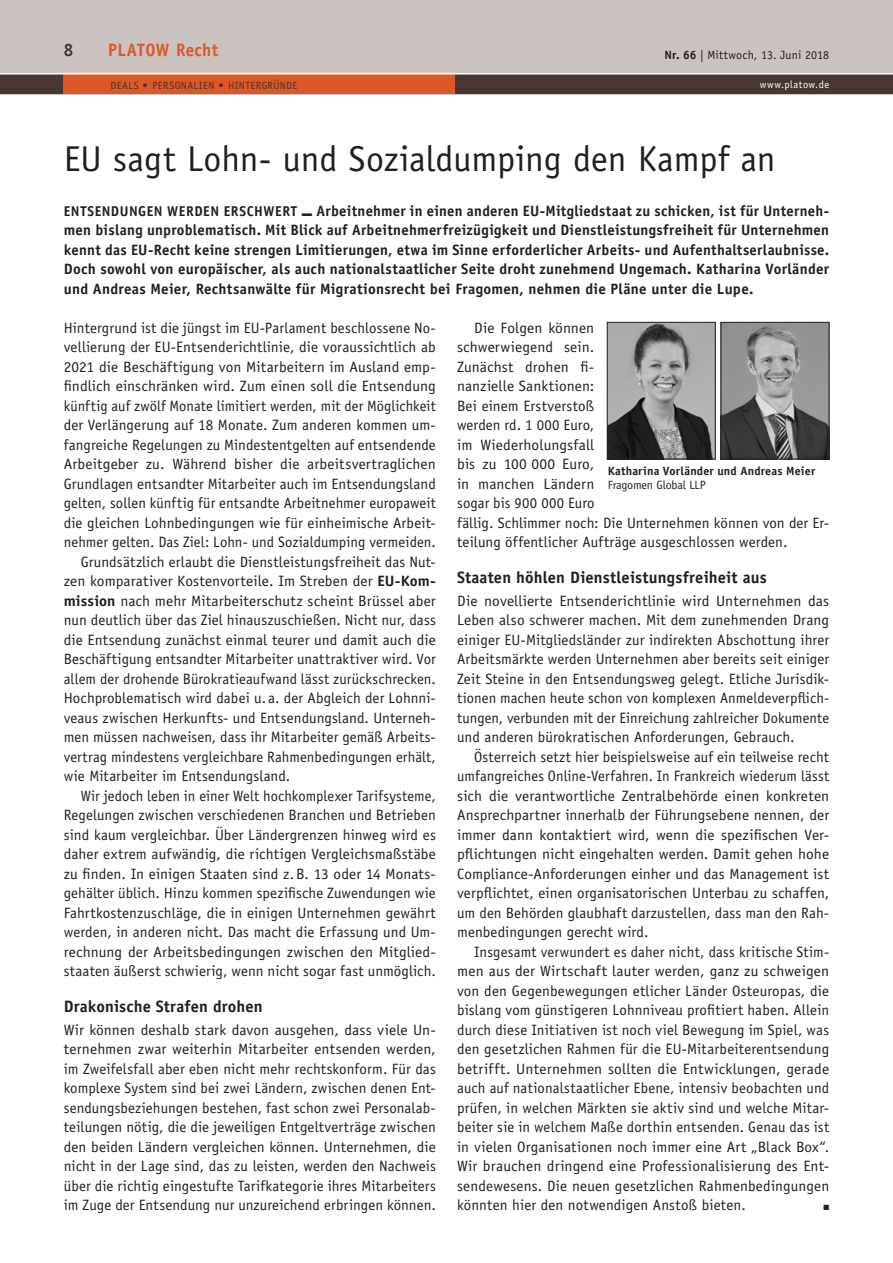
<style>
.page{position:relative;width:893px;height:1263px;background:#fff}
.page>*{position:absolute;margin:0;border:0;box-sizing:border-box;transform-origin:0 0}
.t1{font:36px "Officina Sans Std";color:#231f20}
.t2{font:700 18px "Officina Sans Std";letter-spacing:.03em;color:#dd5827;scale:.95 1}
.t3{font:700 18px "Officina Sans Std";color:#473632;scale:.95 1}
.t4{font:700 16.5px "Officina Sans Std";letter-spacing:.01em;color:#231f20}
.t5{font:15px/19.5px "Officina Sans Std";letter-spacing:.005em;color:#231f20;text-align:justify}
.t6{font:700 15px/19.5px "Officina Sans Std";letter-spacing:.02em;color:#231f20;text-align:justify}
.t7{font:700 14.25px "Officina Sans Std";letter-spacing:.035em;color:#231f20}
.t8{font:12px "Officina Sans Std";letter-spacing:-.005em;color:#231f20}
.t9{font:700 12px "Officina Sans Std";letter-spacing:.02em;color:#231f20}
.t10{font:10.5px "Officina Sans Std";letter-spacing:.035em;color:#473632}
.t11{font:10.5px "Officina Sans Std";letter-spacing:.045em;color:#fff}
.t12{font:7.5px "Zapf Dingbats";color:#231f20}
.s1{font-weight:700}
</style>
<div class="page">
<div style="left:0;top:0;width:893px;height:72px;background:#c9c2bf"></div>
<div style="left:0;top:72px;width:893px;height:22px;background:#473632"></div>
<hr style="left:0;top:94px;width:893px;height:1px;background:#473632">
<div style="left:64px;top:73px;width:391px;height:21px;background:#dd5827"></div>
<hr style="left:0;top:72px;width:893px;height:3px;background:#fff">
<img style="left:609px;top:324px;width:104px;height:133px">
<div style="left:607px;top:322px;width:108px;height:137px;border:1px solid #231f20"></div>
<img style="left:723px;top:324px;width:104px;height:133px">
<div style="left:721px;top:322px;width:108px;height:137px;border:1px solid #231f20"></div>
<p class="t3" style="left:64px;top:39px;width:12px">8</p>
<p class="t2" style="left:108px;top:39px;width:117px">PLATOW Recht</p>
<p class="t10" style="left:111px;top:79px;width:188px">DEALS <span class="s1">•</span> PERSONALIEN <span class="s1">•</span> HINTERGRÜNDE</p>
<p class="t8" style="left:664px;top:47px;width:166px"><span class="s1">Nr. 66</span> | Mittwoch, 13. Juni 2018</p>
<p class="t11" style="left:760px;top:79px;width:71px">www.platow.de</p>
<h1 class="t1" style="left:64px;top:137px;width:713px">EU sagt Lohn- und Sozialdumping den Kampf an</h1>
<p class="t7" style="left:64px;top:202px;width:227px">Entsendungen werden erschwert</p>
<p class="t6" style="left:64px;top:201px;width:767px;text-indent:238px">■ Arbeitnehmer in einen anderen EU -Mitgliedstaat zu schicken, ist für Unterneh&shy;men bislang unproblematisch. Mit Blick auf Arbeitnehmerfreizügigkeit und Dienstleistungsfreiheit für Unternehmen kennt das EU -Recht keine strengen Limitierungen, etwa im Sinne erforderlicher Arbeits- und Aufenthaltserlaubnisse.<br>Doch sowohl von europäischer, als auch nationalstaatlicher Seite droht zunehmend Ungemach. Katharina Vorländer und Andreas Meier, Rechtsanwälte für Migrationsrecht bei Fragomen, nehmen die Pläne unter die Lupe.</p>
<p class="t5" style="left:64px;top:318px;width:374px">Hintergrund ist die jüngst im EU-Parlament beschlossene No-</p>
<p class="t5" style="left:64px;top:338px;width:374px">vellierung der EU-Entsenderichtlinie, die voraussichtlich ab</p>
<p class="t5" style="left:64px;top:357px;width:374px">2021 die Beschäftigung von Mitarbeitern im Ausland emp-</p>
<p class="t5" style="left:64px;top:377px;width:374px">findlich einschränken wird. Zum einen soll die Entsendung</p>
<p class="t5" style="left:64px;top:396px;width:374px">künftig auf zwölf Monate limitiert werden, mit der Möglichkeit</p>
<p class="t5" style="left:64px;top:416px;width:374px">der Verlängerung auf 18 Monate. Zum anderen kommen um-</p>
<p class="t5" style="left:64px;top:435px;width:374px">fangreiche Regelungen zu Mindestentgelten auf entsendende</p>
<p class="t5" style="left:64px;top:455px;width:374px">Arbeitgeber zu. Während bisher die arbeitsvertraglichen</p>
<p class="t5" style="left:64px;top:474px;width:374px">Grundlagen entsandter Mitarbeiter auch im Entsendungsland</p>
<p class="t5" style="left:64px;top:494px;width:374px">gelten, sollen künftig für entsandte Arbeitnehmer europaweit</p>
<p class="t5" style="left:64px;top:513px;width:374px">die gleichen Lohnbedingungen wie für einheimische Arbeit-</p>
<p class="t5" style="left:64px;top:533px;width:374px">nehmer gelten. Das Ziel: Lohn- und Sozialdumping vermeiden.</p>
<p class="t5" style="left:81px;top:552px;width:357px">Grundsätzlich erlaubt die Dienstleistungsfreiheit das Nut-</p>
<p class="t5" style="left:64px;top:572px;width:374px">zen komparativer Kostenvorteile. Im Streben der <span class="s1">EU -Kom-</span></p>
<p class="t5" style="left:64px;top:591px;width:374px"><span class="s1">mission</span> nach mehr Mitarbeiterschutz scheint Brüssel aber</p>
<p class="t5" style="left:64px;top:611px;width:374px">nun deutlich über das Ziel hinauszuschießen. Nicht nur, dass</p>
<p class="t5" style="left:64px;top:630px;width:374px">die Entsendung zunächst einmal teurer und damit auch die</p>
<p class="t5" style="left:64px;top:650px;width:374px">Beschäftigung entsandter Mitarbeiter unattraktiver wird. Vor</p>
<p class="t5" style="left:64px;top:669px;width:374px">allem der drohende Bürokratieaufwand lässt zurückschrecken.</p>
<p class="t5" style="left:64px;top:689px;width:374px">Hochproblematisch wird dabei u. a. der Abgleich der Lohnni-</p>
<p class="t5" style="left:64px;top:708px;width:374px">veaus zwischen Herkunfts- und Entsendungsland. Unterneh-</p>
<p class="t5" style="left:64px;top:728px;width:374px">men müssen nachweisen, dass ihr Mitarbeiter gemäß Arbeits-</p>
<p class="t5" style="left:64px;top:747px;width:374px">vertrag mindestens vergleichbare Rahmenbedingungen erhält,</p>
<p class="t5" style="left:64px;top:767px;width:228px">wie Mitarbeiter im Entsendungsland.</p>
<p class="t5" style="left:81px;top:786px;width:357px">Wir jedoch leben in einer Welt hochkomplexer Tarifsysteme,</p>
<p class="t5" style="left:64px;top:806px;width:374px">Regelungen zwischen verschiedenen Branchen und Betrieben</p>
<p class="t5" style="left:64px;top:825px;width:374px">sind kaum vergleichbar. Über Ländergrenzen hinweg wird es</p>
<p class="t5" style="left:64px;top:845px;width:374px">daher extrem aufwändig, die richtigen Vergleichsmaßstäbe</p>
<p class="t5" style="left:64px;top:864px;width:374px">zu finden. In einigen Staaten sind z.B. 13 oder 14 Monats-</p>
<p class="t5" style="left:64px;top:884px;width:374px">gehälter üblich. Hinzu kommen spezifische Zuwendungen wie</p>
<p class="t5" style="left:64px;top:903px;width:374px">Fahrtkostenzuschläge, die in einigen Unternehmen gewährt</p>
<p class="t5" style="left:64px;top:923px;width:374px">werden, in anderen nicht. Das macht die Erfassung und Um-</p>
<p class="t5" style="left:64px;top:942px;width:374px">rechnung der Arbeitsbedingungen zwischen den Mitglied-</p>
<p class="t5" style="left:64px;top:962px;width:374px">staaten äußerst schwierig, wenn nicht sogar fast unmöglich.</p>
<p class="t4" style="left:64px;top:996px;width:200px">Drakonische Strafen drohen</p>
<p class="t5" style="left:64px;top:1020px;width:374px">Wir können deshalb stark davon ausgehen, dass viele Un&shy;ternehmen zwar weiterhin Mitarbeiter entsenden werden, im Zweifelsfall aber eben nicht mehr rechtskonform. Für das komplexe System sind bei zwei Ländern, zwischen denen Ent&shy;sendungsbeziehungen bestehen, fast schon zwei Personalab&shy;teilungen nötig, die die jeweiligen Entgeltverträge zwischen den beiden Ländern vergleichen können. Unternehmen, die nicht in der Lage sind, das zu leisten, werden den Nachweis über die richtig eingestufte Tarifkategorie ihres Mitarbeiters im Zuge der Entsendung nur unzureichend erbringen können.</p>
<p class="t5" style="left:457px;top:318px;width:374px;text-align:left;text-indent:17px">Die Folgen können<br>schwerwiegend sein.<br>Zunächst drohen fi-<br>nanzielle Sanktionen:<br>Bei einem Erstverstoß<br>werden rd. 1 000 Euro,<br>im Wiederholungsfall<br>bis zu 100 000 Euro,<br>in manchen Ländern<br>sogar bis 900 000 Euro<br>fällig. Schlimmer noch: Die Unternehmen können von der Er&shy;teilung öffentlicher Aufträge ausgeschlossen werden.</p>
<p class="t4" style="left:457px;top:567px;width:311px">Staaten höhlen Dienstleistungsfreiheit aus</p>
<p class="t5" style="left:457px;top:591px;width:374px">Die novellierte Entsenderichtlinie wird Unternehmen das Leben also schwerer machen. Mit dem zunehmenden Drang einiger EU-Mitgliedsländer zur indirekten Abschottung ihrer Arbeitsmärkte werden Unternehmen aber bereits seit einiger Zeit Steine in den Entsendungsweg gelegt. Etliche Jurisdik&shy;tionen machen heute schon von komplexen Anmeldeverpflich&shy;tungen, verbunden mit der Einreichung zahlreicher Dokumente und anderen bürokratischen Anforderungen, Gebrauch.</p>
<p class="t5" style="left:457px;top:747px;width:374px;text-indent:17px">Österreich setzt hier beispielsweise auf ein teilweise recht umfangreiches Online-Verfahren. In Frankreich wiederum lässt sich die verantwortliche Zentralbehörde einen konkreten Ansprechpartner innerhalb der Führungsebene nennen, der immer dann kontaktiert wird, wenn die spezifischen Ver&shy;pflichtungen nicht eingehalten werden. Damit gehen hohe Compliance-Anforderungen einher und das Management ist verpflichtet, einen organisatorischen Unterbau zu schaffen, um den Behörden glaubhaft darzustellen, dass man den Rah&shy;menbedingungen gerecht wird.</p>
<p class="t5" style="left:457px;top:942px;width:374px;text-indent:17px">Insgesamt verwundert es daher nicht, dass kritische Stim&shy;men aus der Wirtschaft lauter werden, ganz zu schweigen von den Gegenbewegungen etlicher Länder Osteuropas, die bislang vom günstigeren Lohnniveau profitiert haben. Allein durch diese Initiativen ist noch viel Bewegung im Spiel, was den gesetzlichen Rahmen für die EU-Mitarbeiterentsendung betrifft. Unternehmen sollten die Entwicklungen, gerade auch auf nationalstaatlicher Ebene, intensiv beobachten und prüfen, in welchen Märkten sie aktiv sind und welche Mitar&shy;beiter sie in welchem Maße dorthin entsenden. Genau das ist in vielen Organisationen noch immer eine Art „Black Box“.<br>Wir brauchen dringend eine Professionalisierung des Ent&shy;sendewesens. Die neuen gesetzlichen Rahmenbedingungen könnten hier den notwendigen Anstoß bieten.</p>
<p class="t9" style="left:608px;top:463px;width:209px">Katharina Vorländer und Andreas Meier</p>
<p class="t8" style="left:608px;top:478px;width:100px">Fragomen Global LLP</p>
<p class="t12" style="left:823px;top:1204px;width:7px">■</p>
</div>
